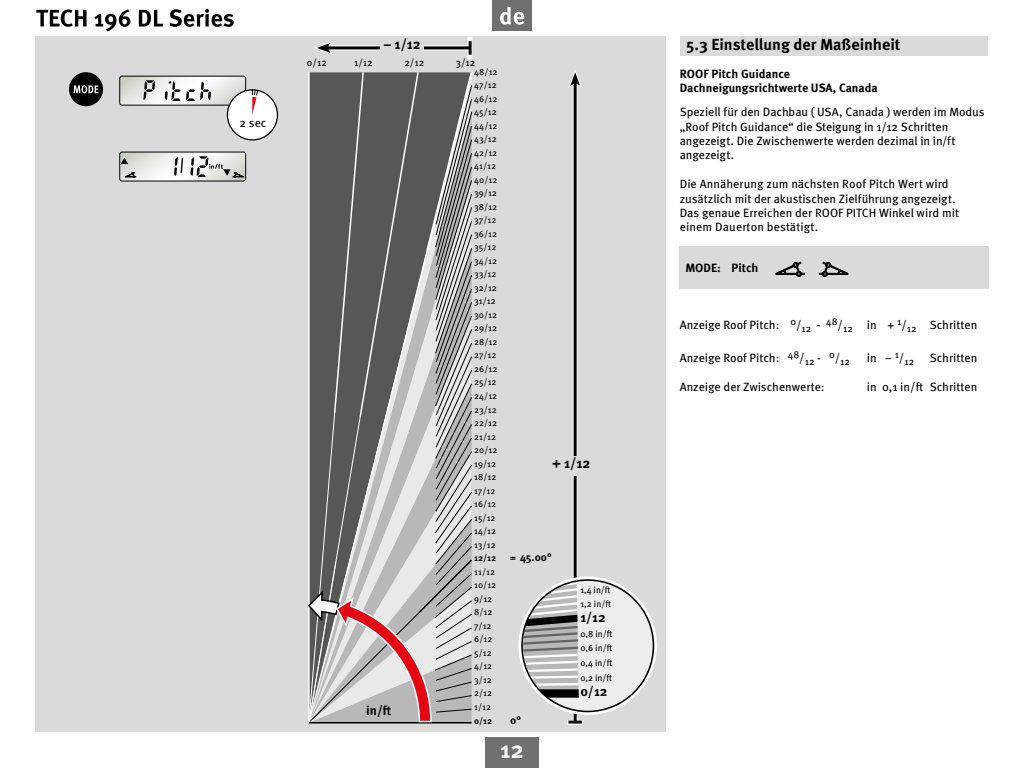
<style>
.page{position:relative;width:1024px;height:768px;background:#fff}
.page>*{position:absolute;margin:0;border:0;box-sizing:border-box;transform-origin:0 0}
.t1{font:700 24px "Meta Pro";color:#fff}
.t2{font:700 16px "Meta Pro";color:#000}
.t3{font:700 14px "Meta Pro";color:#000}
.t4{font:700 13.5px "Meta Pro";color:#000}
.t5{font:700 13px "Meta Pro";color:#000}
.t6{font:12px/14.4px "Meta Pro";letter-spacing:-.005em;color:#000}
.t7{font:700 12px/14.4px "Meta Pro";color:#000}
.t8{font:700 11px "Meta Pro";color:#000}
.t9{font:10px "Meta Pro";color:#000}
.t10{font:9px/13.5px "Meta Pro";color:#000}
.t11{font:700 9px "Meta Pro";color:#000}
.s1{font-size:9px}
</style>
<div class="page">
<svg style="left:36px;top:9px;width:198px;height:22px"></svg>
<div style="left:485px;top:738px;width:54px;height:30px;background:#706f6f"></div>
<div style="left:492px;top:0;width:40px;height:30px;background:#706f6f"></div>
<svg style="left:500px;top:7px;width:24px;height:18px"></svg>
<div style="left:35px;top:36px;width:631px;height:696px;background:#dadada"></div>
<svg style="left:567px;top:720px;width:16px;height:5px"></svg>
<svg style="left:333px;top:45px;width:134px;height:5px"></svg>
<svg style="left:467px;top:37px;width:5px;height:22px"></svg>
<hr style="left:325px;top:46px;width:145px;height:3px;background:#000">
<svg style="left:315px;top:41px;width:18px;height:14px"></svg>
<hr style="left:469px;top:41px;width:3px;height:14px;background:#000">
<div style="left:381px;top:39px;width:43px;height:20px;background:#dadada"></div>
<div style="left:680px;top:36px;width:308px;height:20px;background:#dadada"></div>
<div style="left:680px;top:246px;width:309px;height:43px;background:#dadada"></div>
<div style="left:69px;top:72px;width:34px;height:34px;background:#000;border-radius:50%"></div>
<svg style="left:74px;top:85px;width:24px;height:8px"></svg>
<svg style="left:120px;top:76px;width:159px;height:65px"></svg>
<svg style="left:120px;top:152px;width:126px;height:29px"></svg>
<svg style="left:308px;top:72px;width:165px;height:652px"></svg>
<svg style="left:573px;top:88px;width:5px;height:637px"></svg>
<hr style="left:574px;top:81px;width:3px;height:641px;background:#000">
<svg style="left:568px;top:69px;width:14px;height:19px"></svg>
<hr style="left:568px;top:721px;width:14px;height:3px;background:#000">
<div style="left:552px;top:456px;width:59px;height:19px;background:#dadada"></div>
<svg style="left:775px;top:261px;width:30px;height:16px"></svg>
<svg style="left:819px;top:261px;width:30px;height:16px"></svg>
<svg style="left:518px;top:574px;width:139px;height:143px"></svg>
<p class="t6" style="left:240px;top:115px;width:28px">2 sec</p>
<p class="t3" style="left:383px;top:34px;width:39px">− 1/12</p>
<h2 class="t2" style="left:686px;top:32px;width:216px">5.3 Einstellung der Maßeinheit</h2>
<p class="t7" style="left:680px;top:66px;width:199px">ROOF Pitch Guidance<br>Dachneigungsrichtwerte USA, Canada</p>
<p class="t6" style="left:680px;top:104px;width:307px">Speziell für den Dachbau ( USA, Canada ) werden im Modus „Roof Pitch Guidance“ die Steigung in 1/12 Schritten angezeigt. Die Zwischenwerte werden dezimal in in/ft angezeigt.</p>
<p class="t6" style="left:680px;top:176px;width:281px">Die Annäherung zum nächsten Roof Pitch Wert wird zusätzlich mit der akustischen Zielführung angezeigt.<br>Das genaue Erreichen der ROOF PITCH Winkel wird mit einem Dauerton bestätigt.</p>
<p class="t7" style="left:685px;top:260px;width:75px">MODE: Pitch</p>
<p class="t9" style="left:307px;top:55px;width:22px">0/12</p>
<p class="t9" style="left:354px;top:55px;width:20px">1/12</p>
<p class="t9" style="left:404px;top:55px;width:21px">2/12</p>
<p class="t9" style="left:456px;top:55px;width:21px">3/12</p>
<p class="t10" style="left:474px;top:64px;width:25px">48/12<br>47/12<br>46/12<br>45/12<br>44/12<br>43/12<br>42/12<br>41/12<br>40/12<br>39/12<br>38/12<br>37/12<br>36/12<br>35/12<br>34/12<br>33/12<br>32/12<br>31/12<br>30/12<br>29/12<br>28/12<br>27/12<br>26/12<br>25/12<br>24/12<br>23/12<br>22/12<br>21/12<br>20/12<br>19/12<br>18/12<br>17/12<br>16/12<br>15/12<br>14/12<br>13/12</p>
<p class="t11" style="left:474px;top:551px;width:23px">12/12</p>
<p class="t8" style="left:510px;top:549px;width:43px"><span class="s1">=</span> 45.00°</p>
<p class="t10" style="left:474px;top:564px;width:24px">11/12<br>10/12<br>9/12<br>8/12<br>7/12<br>6/12<br>5/12<br>4/12<br>3/12<br>2/12<br>1/12</p>
<p class="t11" style="left:474px;top:714px;width:20px">0/12</p>
<p class="t8" style="left:510px;top:711px;width:12px">0°</p>
<p class="t6" style="left:680px;top:317px;width:299px">Anzeige Roof Pitch: <sup>0</sup>/<sub>12</sub> - <sup>48</sup>/<sub>12</sub> in + <sup>1</sup>/<sub>12</sub> Schritten</p>
<p class="t6" style="left:680px;top:350px;width:172px">Anzeige Roof Pitch: <sup>48</sup>/<sub>12</sub> - <sup>0</sup>/<sub>12</sub></p>
<p class="t6" style="left:867px;top:350px;width:49px">in − <sup>1</sup>/<sub>12</sub></p>
<p class="t6" style="left:930px;top:350px;width:49px">Schritten</p>
<p class="t6" style="left:680px;top:378px;width:146px">Anzeige der Zwischenwerte:</p>
<p class="t6" style="left:867px;top:378px;width:112px">in 0,1 in/ft Schritten</p>
<p class="t3" style="left:552px;top:452px;width:40px">+ 1/12</p>
<p class="t10" style="left:580px;top:582px;width:32px;line-height:14.6px">1,4 in/ft<br>1,2 in/ft</p>
<p class="t4" style="left:580px;top:607px;width:27px">1/12</p>
<p class="t10" style="left:580px;top:626px;width:34px;line-height:14.6px;text-align:justify">0,8 in/ft 0,6 in/ft 0,4 in/ft 0,2 in/ft</p>
<p class="t4" style="left:580px;top:680px;width:29px">0/12</p>
<p class="t5" style="left:366px;top:700px;width:27px">in/ft</p>
<h1 class="t1" style="left:500px;top:731px;width:25px">12</h1>
</div>
